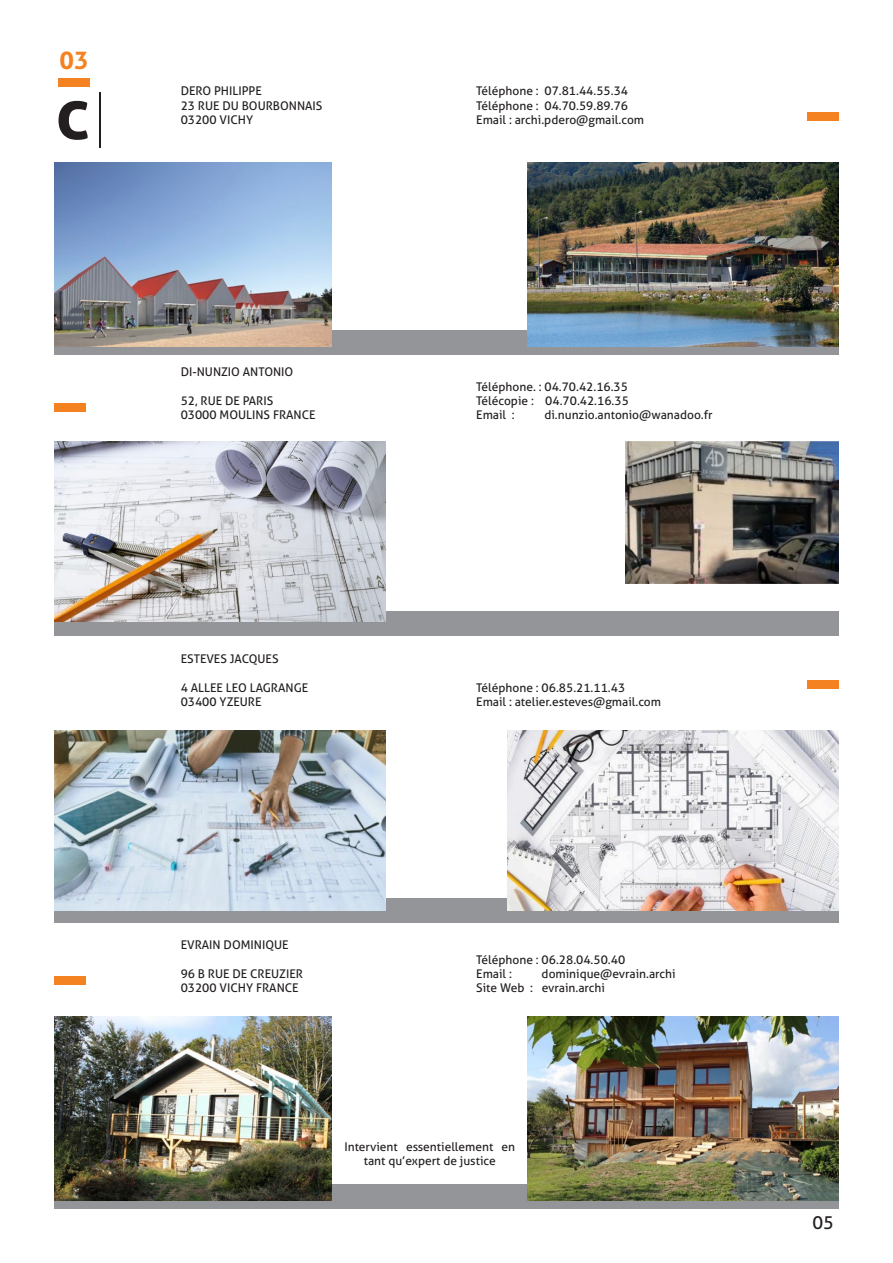
<style>
.page{position:relative;width:893px;height:1263px;background:#fff}
.page>*{position:absolute;margin:0;border:0;box-sizing:border-box;transform-origin:0 0}
.t1{font:700 24.45px "Aller";color:#f58220}
.t2{font:18px "Aller";color:#231f20}
.t3{font:12px/14.4px "Aller";color:#231f20;text-align:center}
</style>
<div class="page">
<hr style="left:99px;top:92px;width:2px;height:56px;background:#231f20">
<svg style="left:59px;top:101px;width:29px;height:39px"></svg>
<div style="left:58px;top:78px;width:31px;height:8px;background:#f58220"></div>
<div style="left:54px;top:330px;width:785px;height:25px;background:#939598"></div>
<img style="left:54px;top:162px;width:278px;height:185px">
<img style="left:528px;top:162px;width:311px;height:185px">
<div style="left:54px;top:403px;width:31px;height:8px;background:#f58220"></div>
<div style="left:807px;top:113px;width:32px;height:8px;background:#f58220"></div>
<div style="left:54px;top:611px;width:785px;height:25px;background:#939598"></div>
<div style="left:54px;top:898px;width:785px;height:24px;background:#939598"></div>
<img style="left:54px;top:730px;width:332px;height:180px">
<div style="left:54px;top:976px;width:31px;height:8px;background:#f58220"></div>
<div style="left:807px;top:680px;width:32px;height:8px;background:#f58220"></div>
<div style="left:54px;top:1184px;width:785px;height:24px;background:#939598"></div>
<img style="left:54px;top:1016px;width:278px;height:185px">
<img style="left:528px;top:1016px;width:311px;height:185px">
<img style="left:625px;top:442px;width:213px;height:142px">
<img style="left:507px;top:730px;width:332px;height:180px">
<img style="left:54px;top:442px;width:332px;height:180px">
<h1 class="t1" style="left:59px;top:45px;width:31px">03</h1>
<p class="t3" style="left:181px;top:84px;width:83px">DERO PHILIPPE</p>
<p class="t3" style="left:181px;top:98px;width:143px">23 RUE DU BOURBONNAIS</p>
<p class="t3" style="left:181px;top:112px;width:74px">03200 VICHY</p>
<p class="t3" style="left:476px;top:84px;width:153px">Téléphone : 07.81.44.55.34</p>
<p class="t3" style="left:476px;top:98px;width:153px">Téléphone : 04.70.59.89.76</p>
<p class="t3" style="left:476px;top:112px;width:169px">Email : archi.pdero@gmail.com</p>
<p class="t3" style="left:181px;top:365px;width:114px">DI-NUNZIO ANTONIO</p>
<p class="t3" style="left:181px;top:393px;width:94px">52, RUE DE PARIS</p>
<p class="t3" style="left:181px;top:408px;width:136px">03000 MOULINS FRANCE</p>
<p class="t3" style="left:476px;top:379px;width:153px">Téléphone. : 04.70.42.16.35</p>
<p class="t3" style="left:476px;top:393px;width:154px">Télécopie : 04.70.42.16.35</p>
<p class="t3" style="left:476px;top:408px;width:40px">Email :</p>
<p class="t3" style="left:544px;top:408px;width:170px">di.nunzio.antonio@wanadoo.fr</p>
<p class="t3" style="left:181px;top:651px;width:99px">ESTEVES JACQUES</p>
<p class="t3" style="left:181px;top:680px;width:129px">4 ALLEE LEO LAGRANGE</p>
<p class="t3" style="left:181px;top:694px;width:82px">03400 YZEURE</p>
<p class="t3" style="left:476px;top:680px;width:150px">Téléphone : 06.85.21.11.43</p>
<p class="t3" style="left:476px;top:694px;width:186px">Email : atelier.esteves@gmail.com</p>
<p class="t3" style="left:181px;top:938px;width:109px">EVRAIN DOMINIQUE</p>
<p class="t3" style="left:181px;top:966px;width:124px">96 B RUE DE CREUZIER</p>
<p class="t3" style="left:181px;top:981px;width:119px">03200 VICHY FRANCE</p>
<p class="t3" style="left:476px;top:952px;width:150px">Téléphone : 06.28.04.50.40</p>
<p class="t3" style="left:476px;top:966px;width:37px">Email :</p>
<p class="t3" style="left:542px;top:966px;width:136px">dominique@evrain.archi</p>
<p class="t3" style="left:476px;top:981px;width:130px">Site Web : evrain.archi</p>
<p class="t3" style="left:344px;top:1139px;width:172px">Intervient essentiellement en tant qu’expert de justice</p>
<p class="t2" style="left:812px;top:1212px;width:23px">05</p>
</div>
